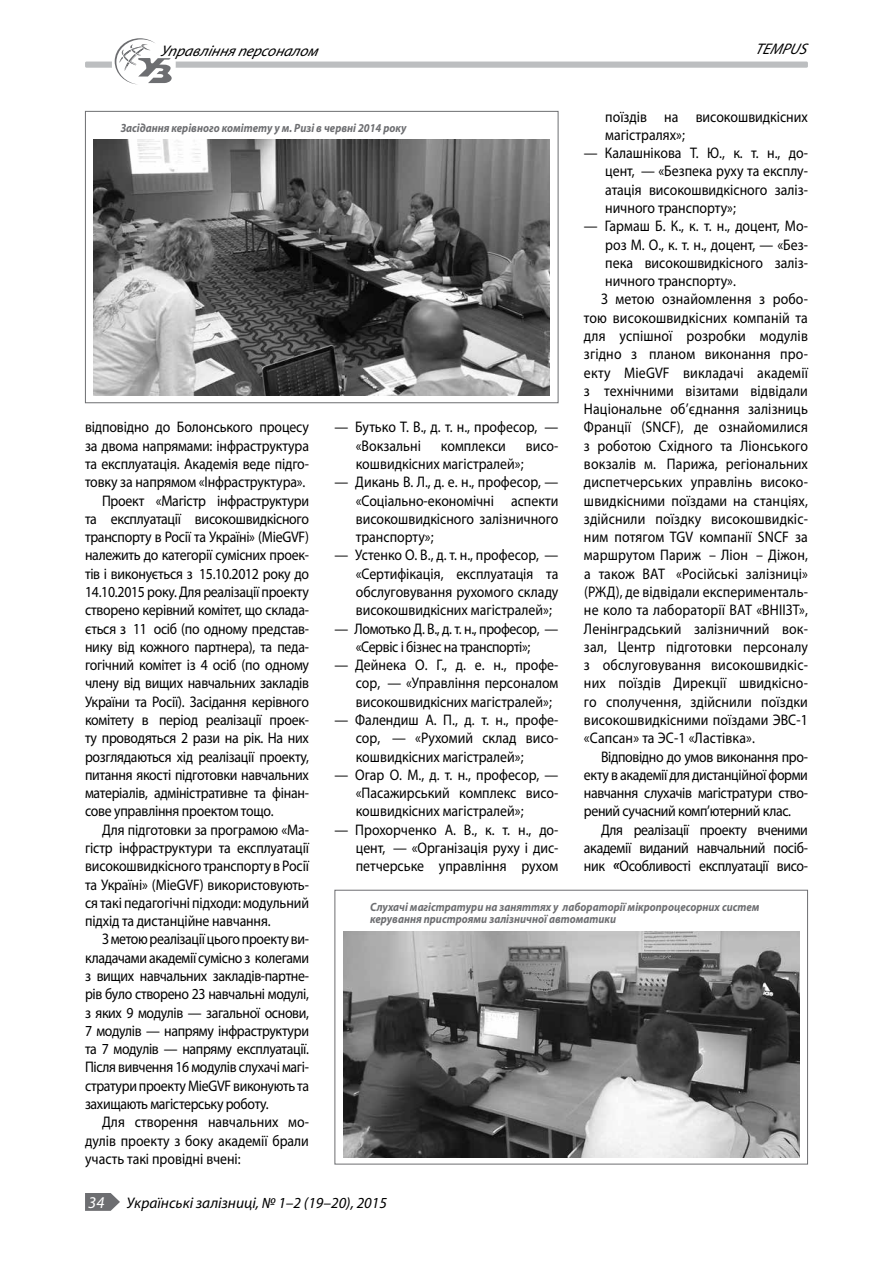
<style>
.page{position:relative;width:893px;height:1263px;background:#fff}
.page>*{position:absolute;margin:0;border:0;box-sizing:border-box;transform-origin:0 0}
.t1{font:italic 16.5px "Myriad Pro";color:#fff}
.t2{font:15.3px/18.3px "Myriad Pro";letter-spacing:-.01em;color:#000;text-align:justify;scale:.9 1}
.t3{font:15.3px "Myriad Pro";letter-spacing:.01em;color:#000;scale:.9 1}
.t4{font:italic 15.3px "Myriad Pro";color:#000}
.t5{font:italic 700 12px/12px "Myriad Pro";color:#6d6e71;scale:.9 1}
.s1{font-weight:700;font-style:italic}
</style>
<div class="page">
<div style="left:85px;top:111px;width:473px;height:292px;border:1px solid #6d6e71"></div>
<img style="left:94px;top:140px;width:456px;height:255px">
<div style="left:334px;top:890px;width:474px;height:274px;border:1px solid #6d6e71"></div>
<img style="left:343px;top:931px;width:456px;height:226px">
<div style="left:85px;top:62px;width:723px;height:6px;background:#bcbec0;border-radius:2px"></div>
<div style="left:112px;top:60px;width:64px;height:9px;background:#fff;border-radius:2px"></div>
<svg style="left:115px;top:38px;width:57px;height:46px"></svg>
<svg style="left:85px;top:1193px;width:35px;height:18px"></svg>
<p class="t4" style="left:160px;top:41px;width:164px">Управлінняперсоналом</p>
<p class="t4" style="left:755px;top:39px;width:57px">TEMPUS</p>
<p class="t2" style="left:605px;top:107px;width:227px">поїздів на високошвидкісних магістралях»;</p>
<p class="t2" style="left:605px;top:144px;width:227px;text-indent:-21px">— Калашнікова Т. Ю., к. т. н., до&shy;цент, — «Безпека руху та експлу&shy;атація високошвидкісного заліз&shy;ничного транспорту»;</p>
<p class="t2" style="left:584px;top:217px;width:250px">— Гармаш Б. К., к. т. н., доцент, Мо-</p>
<p class="t2" style="left:605px;top:235px;width:227px">роз М. О., к. т. н., доцент, — «Без-</p>
<p class="t2" style="left:605px;top:253px;width:227px">пека високошвидкісного заліз-</p>
<p class="t2" style="left:605px;top:272px;width:147px">ничного транспорту».</p>
<p class="t3" style="left:601px;top:290px;width:231px">З метою ознайомлення з робо-</p>
<p class="t3" style="left:584px;top:308px;width:250px">тою високошвидкісних компаній та</p>
<p class="t3" style="left:584px;top:326px;width:250px">для успішної розробки модулів</p>
<p class="t3" style="left:584px;top:345px;width:250px">згідно з планом виконання про-</p>
<p class="t3" style="left:584px;top:363px;width:250px">екту MieGVF викладачі академії</p>
<p class="t3" style="left:584px;top:381px;width:250px">з технічними візитами відвідали</p>
<p class="t3" style="left:584px;top:400px;width:250px">Національне об’єднання залізниць</p>
<p class="t3" style="left:584px;top:418px;width:250px">Франції (SNCF), де ознайомилися</p>
<p class="t3" style="left:584px;top:436px;width:250px">з роботою Східного та Ліонського</p>
<p class="t3" style="left:584px;top:454px;width:250px">вокзалів м. Парижа, регіональних</p>
<p class="t3" style="left:584px;top:473px;width:249px">диспетчерських управлінь високо-</p>
<p class="t3" style="left:584px;top:491px;width:250px">швидкісними поїздами на станціях,</p>
<p class="t3" style="left:584px;top:509px;width:250px">здійснили поїздку високошвидкіс-</p>
<p class="t3" style="left:584px;top:528px;width:250px">ним потягом TGV компанії SNCF за</p>
<p class="t3" style="left:584px;top:546px;width:250px">маршрутом Париж – Ліон – Діжон,</p>
<p class="t3" style="left:584px;top:564px;width:250px">а також ВАТ «Російські залізниці»</p>
<p class="t3" style="left:584px;top:582px;width:250px">(РЖД), де відвідали експерименталь-</p>
<p class="t3" style="left:584px;top:601px;width:250px">не коло та лабораторії ВАТ «ВНІІЗТ»,</p>
<p class="t3" style="left:584px;top:619px;width:250px">Ленінградський залізничний вок-</p>
<p class="t3" style="left:584px;top:637px;width:250px">зал, Центр підготовки персоналу</p>
<p class="t3" style="left:584px;top:656px;width:250px">з обслуговування високошвидкіс-</p>
<p class="t3" style="left:584px;top:674px;width:250px">них поїздів Дирекції швидкісно-</p>
<p class="t3" style="left:584px;top:692px;width:250px">го сполучення, здійснили поїздки</p>
<p class="t3" style="left:584px;top:710px;width:250px">високошвидкісними поїздами ЭВС-1</p>
<p class="t3" style="left:584px;top:729px;width:192px">«Сапсан» та ЭС-1 «Ластівка».</p>
<p class="t2" style="left:601px;top:747px;width:231px">Відповідно до умов виконання про-</p>
<p class="t2" style="left:584px;top:765px;width:250px">екту в академії для дистанційної форми</p>
<p class="t2" style="left:584px;top:784px;width:250px">навчання слухачів магістратури ство-</p>
<p class="t2" style="left:584px;top:802px;width:232px">рений сучасний комп’ютерний клас.</p>
<p class="t2" style="left:601px;top:820px;width:231px">Для реалізації проекту вченими</p>
<p class="t2" style="left:584px;top:838px;width:250px">академії виданий навчальний посіб-</p>
<p class="t2" style="left:584px;top:857px;width:250px">ник <span class="s1">«</span>Особливості експлуатації висо-</p>
<p class="t5" style="left:121px;top:122px;width:319px">Засідання керівного комітету у м. Ризі в червні 2014 року</p>
<p class="t2" style="left:356px;top:418px;width:227px;text-indent:-21px">— Бутько Т. В., д. т. н., професор, — «Вокзальні</p>
<p class="t2" style="left:85px;top:418px;width:250px">відповідно до Болонського процесу</p>
<p class="t2" style="left:85px;top:436px;width:250px">за двома напрямами: інфраструктура</p>
<p class="t2" style="left:85px;top:454px;width:250px">та експлуатація. Академія веде підго-</p>
<p class="t2" style="left:85px;top:473px;width:246px">товку за напрямом «Інфраструктура».</p>
<p class="t2" style="left:102px;top:491px;width:231px">Проект «Магістр інфраструктури</p>
<p class="t2" style="left:85px;top:509px;width:250px">та експлуатації високошвидкісного</p>
<p class="t2" style="left:85px;top:528px;width:250px">транспорту в Росії та Україні» (MieGVF)</p>
<p class="t2" style="left:85px;top:546px;width:250px">належить до категорії сумісних проек-</p>
<p class="t2" style="left:85px;top:564px;width:250px">тів і виконується з 15.10.2012 року до</p>
<p class="t2" style="left:85px;top:582px;width:250px">14.10.2015 року. Для реалізації проекту</p>
<p class="t2" style="left:85px;top:601px;width:250px">створено керівний комітет, що склада-</p>
<p class="t2" style="left:85px;top:619px;width:250px">ється з 11 осіб (по одному представ-</p>
<p class="t2" style="left:85px;top:637px;width:250px">нику від кожного партнера), та педа-</p>
<p class="t2" style="left:85px;top:656px;width:250px">гогічний комітет із 4 осіб (по одному</p>
<p class="t2" style="left:85px;top:674px;width:250px">члену від вищих навчальних закладів</p>
<p class="t2" style="left:85px;top:692px;width:250px">України та Росії). Засідання керівного</p>
<p class="t2" style="left:85px;top:710px;width:250px">комітету в період реалізації проек-</p>
<p class="t2" style="left:85px;top:729px;width:250px">ту проводяться 2 рази на рік. На них</p>
<p class="t2" style="left:85px;top:747px;width:250px">розглядаються хід реалізації проекту,</p>
<p class="t2" style="left:85px;top:765px;width:250px">питання якості підготовки навчальних</p>
<p class="t2" style="left:85px;top:784px;width:250px">матеріалів, адміністративне та фінан-</p>
<p class="t2" style="left:85px;top:802px;width:211px">сове управління проектом тощо.</p>
<p class="t2" style="left:102px;top:820px;width:231px">Для підготовки за програмою «Ма-</p>
<p class="t2" style="left:85px;top:838px;width:250px">гістр інфраструктури та експлуатації</p>
<p class="t2" style="left:85px;top:857px;width:250px">високошвидкісного транспорту в Росії</p>
<p class="t2" style="left:85px;top:875px;width:250px">та Україні» (MieGVF) використовують-</p>
<p class="t2" style="left:85px;top:893px;width:250px">ся такі педагогічні підходи: модульний</p>
<p class="t2" style="left:85px;top:912px;width:208px">підхід та дистанційне навчання.</p>
<p class="t2" style="left:102px;top:930px;width:231px">З метою реалізації цього проекту ви-</p>
<p class="t2" style="left:85px;top:948px;width:250px">кладачами академії сумісно з колегами</p>
<p class="t2" style="left:85px;top:966px;width:250px">з вищих навчальних закладів-партне-</p>
<p class="t2" style="left:85px;top:985px;width:250px">рів було створено 23 навчальні модулі,</p>
<p class="t2" style="left:85px;top:1003px;width:250px">з яких 9 модулів — загальної основи,</p>
<p class="t2" style="left:85px;top:1021px;width:250px">7 модулів — напряму інфраструктури</p>
<p class="t2" style="left:85px;top:1040px;width:250px">та 7 модулів — напряму експлуатації.</p>
<p class="t2" style="left:85px;top:1058px;width:250px">Після вивчення 16 модулів слухачі магі-</p>
<p class="t2" style="left:85px;top:1076px;width:250px">стратури проекту MieGVF виконують та</p>
<p class="t2" style="left:85px;top:1094px;width:205px">захищають магістерську роботу.</p>
<p class="t2" style="left:102px;top:1113px;width:231px">Для створення навчальних мо-</p>
<p class="t2" style="left:85px;top:1131px;width:250px">дулів проекту з боку академії брали</p>
<p class="t2" style="left:85px;top:1149px;width:175px">участь такі провідні вчені:</p>
<p class="t2" style="left:441px;top:436px;width:74px">комплекси</p>
<p class="t2" style="left:526px;top:436px;width:38px">висо-</p>
<p class="t2" style="left:356px;top:454px;width:188px">кошвидкісних магістралей»;</p>
<p class="t2" style="left:356px;top:473px;width:227px;text-indent:-21px">— Дикань В. Л., д. е. н., професор, — «Соціально-економічні аспекти високошвидкісного залізничного транспорту»;</p>
<p class="t2" style="left:356px;top:546px;width:227px;text-indent:-21px">— Устенко О. В., д. т. н., професор, — «Сертифікація, експлуатація та обслуговування рухомого складу високошвидкісних магістралей»;</p>
<p class="t2" style="left:334px;top:619px;width:250px;text-align:center">— Ломотько Д. В., д. т. н., професор, — «Сервіс і бізнес на транспорті»;</p>
<p class="t2" style="left:356px;top:656px;width:227px;text-indent:-21px">— Дейнека О. Г., д. е. н., профе&shy;сор, — «Управління персоналом високошвидкісних магістралей»;</p>
<p class="t2" style="left:356px;top:710px;width:227px;text-indent:-21px">— Фалендиш А. П., д. т. н., профе&shy;сор, — «Рухомий склад висо&shy;кошвидкісних магістралей»;</p>
<p class="t2" style="left:356px;top:765px;width:227px;text-indent:-21px">— Огар О. М., д. т. н., професор, — «Пасажирський комплекс висо&shy;кошвидкісних магістралей»;</p>
<p class="t2" style="left:356px;top:820px;width:227px;text-indent:-21px">— Прохорченко А. В., к. т. н., до&shy;цент, — «Організація руху і дис&shy;петчерське управління рухом</p>
<p class="t5" style="left:370px;top:901px;width:434px">Слухачі магістратури на заняттях у лабораторії мікропроцесорних систем керування пристроями залізничної автоматики</p>
<p class="t1" style="left:88px;top:1192px;width:18px">34</p>
<p class="t4" style="left:127px;top:1193px;width:262px">Українські залізниці, № 1–2 (19–20), 2015</p>
</div>
